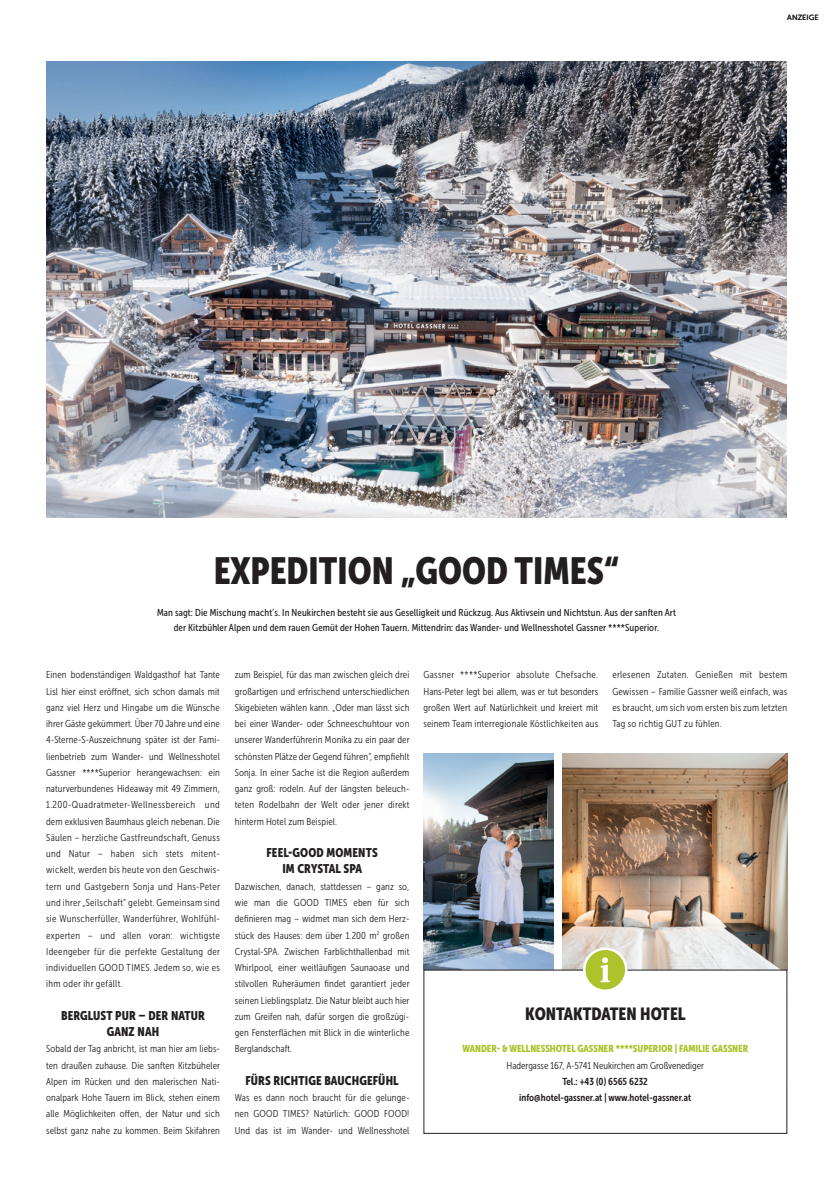
<style>
.page{position:relative;width:833px;height:1188px;background:#fff}
.page>*{position:absolute;margin:0;border:0;box-sizing:border-box;transform-origin:0 0}
.t1{font:37.5px "Museo Sans Cond 900";color:#231f20}
.t2{font:17.5px "Museo Sans Cond 900";color:#231f20}
.t3{font:12.5px/16.2px "Museo Sans Cond 900";letter-spacing:.01em;color:#231f20;text-align:center}
.t4{font:10px/16.2px "Museo Sans Cond 300";letter-spacing:.01em;color:#231f20;text-align:justify}
.t5{font:10px/15px "Museo Sans Cond 500";letter-spacing:.01em;color:#231f20;text-align:center}
.t6{font:10px/16.2px "Museo Sans Cond 700";color:#231c1e;text-align:center}
.t7{font:10px "Museo Sans Cond 900";color:#acc32b}
.t8{font:10px "Museo Sans Cond 300";color:#231c1e}
.t9{font:7.5px "Museo Sans 500";color:#231f20}
</style>
<div class="page">
<img style="left:46px;top:61px;width:741px;height:456px">
<img style="left:423px;top:753px;width:130px;height:216px">
<img style="left:562px;top:753px;width:225px;height:216px">
<svg style="left:583px;top:947px;width:44px;height:44px"></svg>
<div style="left:585px;top:949px;width:40px;height:40px;background:#acc32b;border-radius:50%"></div>
<svg style="left:600px;top:957px;width:10px;height:24px"></svg>
<p class="t9" style="left:787px;top:14px;width:33px">ANZEIGE</p>
<h1 class="t1" style="left:214px;top:549px;width:407px">EXPEDITION „GOOD TIMES“</h1>
<p class="t5" style="left:157px;top:605px;width:520px">Man sagt: Die Mischung macht’s. In Neukirchen besteht sie aus Geselligkeit und Rückzug. Aus Aktivsein und Nichtstun. Aus der sanften Art der Kitzbühler Alpen und dem rauen Gemüt der Hohen Tauern. Mittendrin: das Wander- und Wellnesshotel Gassner ****Superior.</p>
<p class="t4" style="left:46px;top:666px;width:175px;text-align:left">Einen bodenständigen Waldgasthof hat Tante Lisl hier einst eröffnet, sich schon damals mit ganz viel Herz und Hingabe um die Wünsche ihrer Gäste gekümmert. Über 70 Jahre und eine 4-Sterne-S-Auszeichnung später ist der Fami&shy;lienbetrieb zum Wander- und Wellnesshotel Gassner ****Superior herangewachsen: ein naturverbundenes Hideaway mit 49 Zimmern, 1.200-Quadratmeter-Wellnessbereich und dem exklusiven Baumhaus gleich nebenan. Die Säulen – herzliche Gastfreundschaft, Genuss und Natur – haben sich stets mitent&shy;wickelt, werden bis heute von den Geschwis&shy;tern und Gastgebern Sonja und Hans-Peter und ihrer „Seilschaft“ gelebt. Gemeinsam sind sie Wunscherfüller, Wanderführer, Wohlfühl&shy;experten – und allen voran: wichtigste Ideengeber für die perfekte Gestaltung der individuellen GOOD TIMES. Jedem so, wie es ihm oder ihr gefällt.</p>
<p class="t3" style="left:61px;top:1006px;width:145px">BERGLUST PUR – DER NATUR<br>GANZ NAH</p>
<p class="t4" style="left:46px;top:1040px;width:175px">Sobald der Tag anbricht, ist man hier am liebs&shy;ten draußen zuhause. Die sanften Kitzbüheler Alpen im Rücken und den malerischen Nati&shy;onalpark Hohe Tauern im Blick, stehen einem alle Möglichkeiten offen, der Natur und sich selbst ganz nahe zu kommen. Beim Skifahren</p>
<p class="t4" style="left:423px;top:666px;width:176px">Gassner ****Superior absolute Chefsache.<br>Hans-Peter legt bei allem, was er tut besonders großen Wert auf Natürlichkeit und kreiert mit seinem Team interregionale Köstlichkeiten aus</p>
<p class="t4" style="left:612px;top:666px;width:176px">erlesenen Zutaten. Genießen mit bestem Gewissen – Familie Gassner weiß einfach, was es braucht, um sich vom ersten bis zum letzten Tag so richtig GUT zu fühlen.</p>
<p class="t4" style="left:235px;top:666px;width:176px">zum Beispiel, für das man zwischen gleich drei großartigen und erfrischend unterschiedlichen Skigebieten wählen kann. „Oder man lässt sich bei einer Wander- oder Schneeschuhtour von unserer Wanderführerin Monika zu ein paar der schönsten Plätze der Gegend führen“, empfiehlt Sonja. In einer Sache ist die Region außerdem ganz groß: rodeln. Auf der längsten beleuch&shy;teten Rodelbahn der Welt oder jener direkt hinterm Hotel zum Beispiel.</p>
<p class="t3" style="left:266px;top:844px;width:113px">FEEL-GOOD MOMENTS<br>IM CRYSTAL SPA</p>
<p class="t4" style="left:235px;top:878px;width:176px">Dazwischen, danach, stattdessen – ganz so, wie man die GOOD TIMES eben für sich definieren mag – widmet man sich dem Herz&shy;stück des Hauses: dem über 1.200 m<sup>2</sup> großen Crystal-SPA. Zwischen Farblichthallenbad mit Whirlpool, einer weitläufigen Saunaoase und stilvollen Ruheräumen findet garantiert jeder seinen Lieblingsplatz. Die Natur bleibt auch hier zum Greifen nah, dafür sorgen die großzügi&shy;gen Fensterflächen mit Blick in die winterliche Berglandschaft.</p>
<p class="t3" style="left:245px;top:1071px;width:155px">FÜRS RICHTIGE BAUCHGEFÜHL</p>
<p class="t4" style="left:235px;top:1089px;width:176px">Was es dann noch braucht für die gelunge&shy;nen GOOD TIMES? Natürlich: GOOD FOOD!<br>Und das ist im Wander- und Wellnesshotel</p>
<h2 class="t2" style="left:525px;top:1003px;width:162px">KONTAKTDATEN HOTEL</h2>
<p class="t7" style="left:462px;top:1042px;width:287px">WANDER- &amp; WELLNESSHOTEL GASSNER ****SUPERIOR | FAMILIE GASSNER</p>
<p class="t8" style="left:506px;top:1059px;width:199px">Hadergasse 167, A-5741 Neukirchen am Großvenediger</p>
<p class="t6" style="left:519px;top:1072px;width:173px">Tel.: +43 (0) 6565 6232<br>info@hotel-gassner.at | www.hotel-gassner.at</p>
</div>
